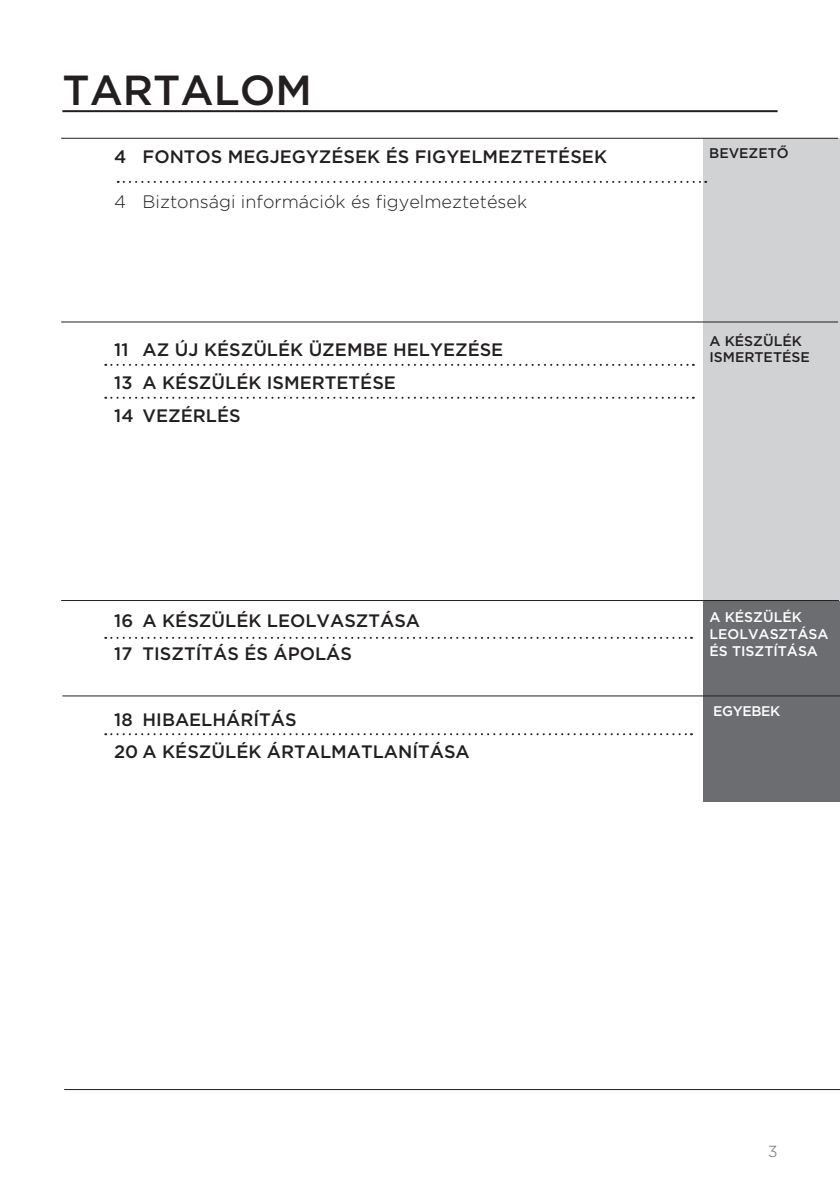
<style>
.page{position:relative;width:840px;height:1191px;background:#fff}
.page>*{position:absolute;margin:0;border:0;box-sizing:border-box;transform-origin:0 0}
.glavni_naslov_3stran{font:500 42px "Gotham";color:#231f20}
.t1{font:500 18px "Gotham";color:#231f20}
.t2{font:300 18px "Gotham";color:#231f20}
.t3{font:300 16px "Gotham";color:#6c6d70}
.kazalo_ob_strani{font:500 14px "Gotham";color:#fff}
.kazalo_ob_strani-2{font:500 14px "Gotham";color:#231f20}
.kazalo_ob_strani-3{font:500 14px "Gotham";letter-spacing:-.025em;color:#fff}
</style>
<div class="page">
<hr style="left:62px;top:110px;width:715px;height:2px;background:#231f20">
<div style="left:703px;top:695px;width:136px;height:106px;background:#6c6d70"></div>
<div style="left:703px;top:601px;width:136px;height:94px;background:#6c6d70"></div>
<div style="left:703px;top:322px;width:136px;height:279px;background:#d1d2d4"></div>
<div style="left:703px;top:138px;width:136px;height:184px;background:#d1d2d4"></div>
<hr style="left:61px;top:138px;width:776px;height:1px;background:#231f20">
<hr style="left:61px;top:322px;width:776px;height:1px;background:#231f20">
<hr style="left:61px;top:600px;width:777px;height:1px;background:#231f20">
<svg style="left:105px;top:637px;width:586px;height:2px"></svg>
<svg style="left:105px;top:397px;width:588px;height:2px"></svg>
<svg style="left:105px;top:364px;width:588px;height:2px"></svg>
<hr style="left:64px;top:1089px;width:775px;height:1px;background:#231f20">
<svg style="left:105px;top:733px;width:586px;height:2px"></svg>
<svg style="left:118px;top:181px;width:587px;height:2px"></svg>
<hr style="left:62px;top:695px;width:777px;height:1px;background:#231f20">
<p class="glavni_naslov_3stran" style="left:62px;top:62px;width:251px">TARTALOM</p>
<p class="t1" style="left:114px;top:145px;width:494px">4 FONTOS MEGJEGYZÉSEK ÉS FIGYELMEZTETÉSEK</p>
<p class="t2" style="left:114px;top:190px;width:414px">4 Biztonsági információk és figyelmeztetések</p>
<p class="t1" style="left:114px;top:338px;width:390px">11 AZ ÚJ KÉSZÜLÉK ÜZEMBE HELYEZÉSE</p>
<p class="t1" style="left:114px;top:371px;width:283px">13 A KÉSZÜLÉK ISMERTETÉSE</p>
<p class="t1" style="left:114px;top:403px;width:128px">14 VEZÉRLÉS</p>
<p class="t1" style="left:114px;top:608px;width:307px">16 A KÉSZÜLÉK LEOLVASZTÁSA</p>
<p class="t1" style="left:114px;top:641px;width:239px">17 TISZTÍTÁS ÉS ÁPOLÁS</p>
<p class="t1" style="left:114px;top:707px;width:184px">18 HIBAELHÁRÍTÁS</p>
<p class="t1" style="left:114px;top:740px;width:357px">20 A KÉSZÜLÉK ÁRTALMATLANÍTÁSA</p>
<p class="kazalo_ob_strani-2" style="left:708px;top:143px;width:81px">BEVEZETŐ</p>
<p class="kazalo_ob_strani-2" style="left:709px;top:331px;width:94px">A KÉSZÜLÉK</p>
<p class="kazalo_ob_strani-2" style="left:709px;top:348px;width:102px">ISMERTETÉSE</p>
<p class="kazalo_ob_strani" style="left:709px;top:608px;width:94px">A KÉSZÜLÉK</p>
<p class="kazalo_ob_strani" style="left:709px;top:624px;width:121px">LEOLVASZTÁSA</p>
<p class="kazalo_ob_strani" style="left:709px;top:641px;width:110px">ÉS TISZTÍTÁSA</p>
<p class="kazalo_ob_strani-3" style="left:712px;top:701px;width:69px">EGYEBEK</p>
<p class="t3" style="left:767px;top:1140px;width:11px">3</p>
</div>
